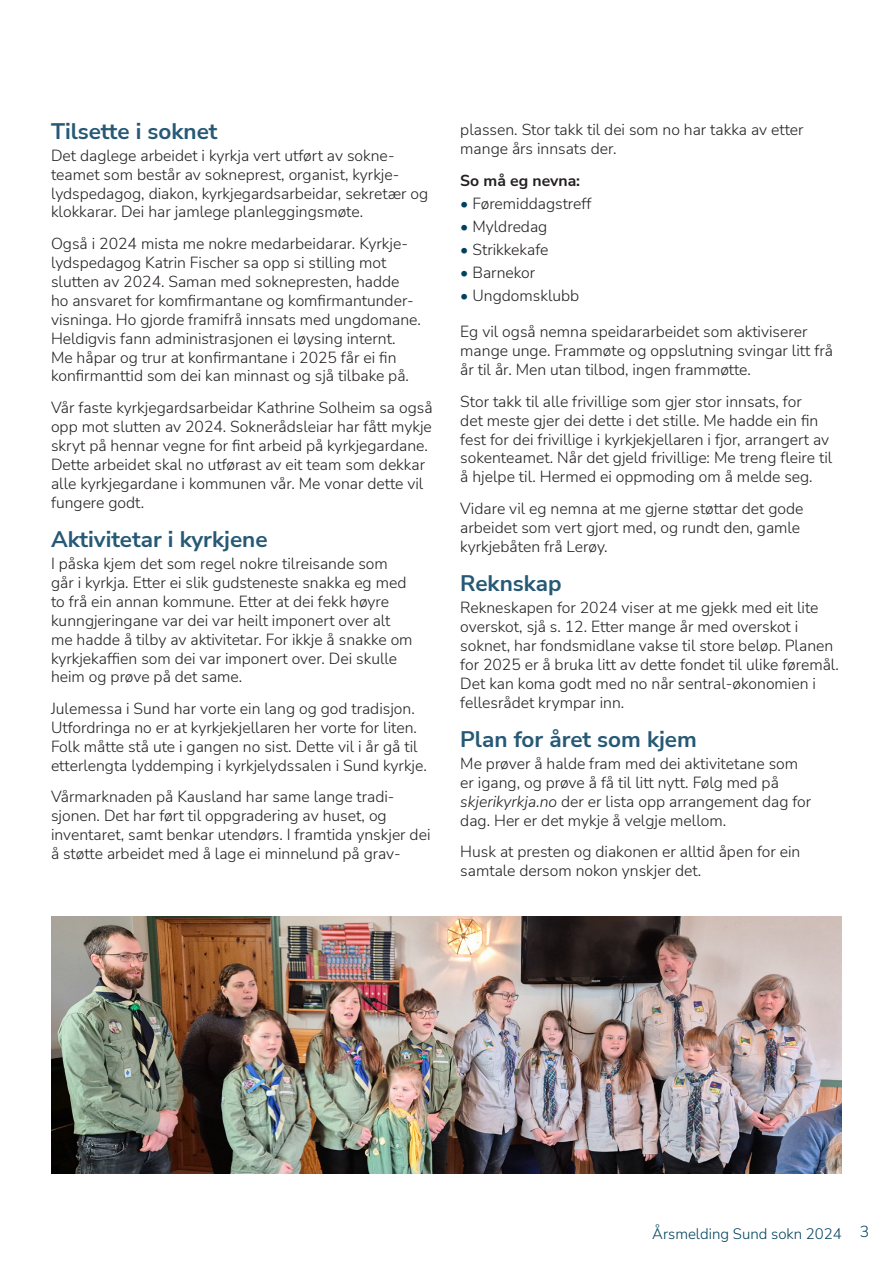
<style>
.page{position:relative;width:893px;height:1263px;background:#fff}
.page>*{position:absolute;margin:0;border:0;box-sizing:border-box;transform-origin:0 0}
.Mellomtittel{font:700 22.5px "Nunito Sans";color:#265975}
.Tekst{font:300 15.75px/18.9px "Nunito Sans";color:#231f20}
.Grå_tekst{font:700 15.75px "Nunito Sans";color:#231f20}
.t1{font:300 15px "Nunito Sans";color:#00425e}
.s1{color:#00425e}
.s2{font-style:italic}
.s3{font-size:15.75px}
</style>
<div class="page">
<img style="left:51px;top:917px;width:791px;height:257px">
<p class="Mellomtittel" style="left:51px;top:115px;width:168px">Tilsette i soknet</p>
<p class="Tekst" style="left:51px;top:145px;width:379px">Det daglege arbeidet i kyrkja vert utført av sokne&shy;teamet som består av sokneprest, organist, kyrkje&shy;lydspedagog, diakon, kyrkjegardsarbeidar, sekretær og klokkarar. Dei har jamlege planleggingsmøte.</p>
<p class="Tekst" style="left:51px;top:234px;width:371px">Også i 2024 mista me nokre medarbeidarar. Kyrkje&shy;lydspedagog Katrin Fischer sa opp si stilling mot slutten av 2024. Saman med soknepresten, hadde<br>ho ansvaret for komfirmantane og komfirmantunder&shy;visninga. Ho gjorde framifrå innsats med ungdomane.<br>Heldigvis fann administrasjonen ei løysing internt.<br>Me håpar og trur at konfirmantane i 2025 får ei fin konfirmanttid som dei kan minnast og sjå tilbake på.</p>
<p class="Tekst" style="left:51px;top:398px;width:383px">Vår faste kyrkjegardsarbeidar Kathrine Solheim sa også opp mot slutten av 2024. Soknerådsleiar har fått mykje skryt på hennar vegne for fint arbeid på kyrkjegardane.<br>Dette arbeidet skal no utførast av eit team som dekkar alle kyrkjegardane i kommunen vår. Me vonar dette vil fungere godt.</p>
<p class="Mellomtittel" style="left:51px;top:523px;width:218px">Aktivitetar i kyrkjene</p>
<p class="Tekst" style="left:51px;top:553px;width:363px">I påska kjem det som regel nokre tilreisande som går i kyrkja. Etter ei slik gudsteneste snakka eg med to frå ein annan kommune. Etter at dei fekk høyre kunngjeringane var dei var heilt imponert over alt me hadde å tilby av aktivitetar. For ikkje å snakke om kyrkjekaffien som dei var imponert over. Dei skulle heim og prøve på det same.</p>
<p class="Tekst" style="left:51px;top:698px;width:377px">Julemessa i Sund har vorte ein lang og god tradisjon.<br>Utfordringa no er at kyrkjekjellaren her vorte for liten.<br>Folk måtte stå ute i gangen no sist. Dette vil i år gå til etterlengta lyddemping i kyrkjelydssalen i Sund kyrkje.</p>
<p class="Tekst" style="left:51px;top:787px;width:381px">Vårmarknaden på Kausland har same lange tradi&shy;sjonen. Det har ført til oppgradering av huset, og inventaret, samt benkar utendørs. I framtida ynskjer dei å støtte arbeidet med å lage ei minnelund på grav--</p>
<p class="Tekst" style="left:460px;top:119px;width:345px">plassen. Stor takk til dei som no har takka av etter mange års innsats der.</p>
<p class="Grå_tekst" style="left:460px;top:169px;width:121px">So må eg nevna:</p>
<p class="Tekst" style="left:460px;top:193px;width:133px"><span class="s1">•</span> Føremiddagstreff</p>
<p class="Tekst" style="left:460px;top:216px;width:89px"><span class="s1">•</span> Myldredag</p>
<p class="Tekst" style="left:460px;top:239px;width:90px"><span class="s1">•</span> Strikkekafe</p>
<p class="Tekst" style="left:460px;top:263px;width:76px"><span class="s1">•</span> Barnekor</p>
<p class="Tekst" style="left:460px;top:286px;width:121px"><span class="s1">•</span> Ungdomsklubb</p>
<p class="Tekst" style="left:460px;top:322px;width:374px">Eg vil også nemna speidararbeidet som aktiviserer mange unge. Frammøte og oppslutning svingar litt frå år til år. Men utan tilbod, ingen frammøtte.</p>
<p class="Tekst" style="left:460px;top:391px;width:374px">Stor takk til alle frivillige som gjer stor innsats, for<br>det meste gjer dei dette i det stille. Me hadde ein fin fest for dei frivillige i kyrkjekjellaren i fjor, arrangert av sokenteamet. Når det gjeld frivillige: Me treng fleire til å hjelpe til. Hermed ei oppmoding om å melde seg.</p>
<p class="Tekst" style="left:460px;top:498px;width:345px">Vidare vil eg nemna at me gjerne støttar det gode arbeidet som vert gjort med, og rundt den, gamle kyrkjebåten frå Lerøy.</p>
<p class="Mellomtittel" style="left:460px;top:568px;width:103px">Reknskap</p>
<p class="Tekst" style="left:460px;top:598px;width:380px">Rekneskapen for 2024 viser at me gjekk med eit lite overskot, sjå s. 12. Etter mange år med overskot i soknet, har fondsmidlane vakse til store beløp. Planen for 2025 er å bruka litt av dette fondet til ulike føremål.<br>Det kan koma godt med no når sentral-økonomien i fellesrådet krympar inn.</p>
<p class="Mellomtittel" style="left:460px;top:723px;width:238px">Plan for året som kjem</p>
<p class="Tekst" style="left:460px;top:754px;width:352px">Me prøver å halde fram med dei aktivitetane som er igang, og prøve å få til litt nytt. Følg med på <span class="s2">skjerikyrkja.no</span> der er lista opp arrangement dag for dag. Her er det mykje å velgje mellom.</p>
<p class="Tekst" style="left:460px;top:842px;width:342px">Husk at presten og diakonen er alltid åpen for ein samtale dersom nokon ynskjer det.</p>
<p class="t1" style="left:652px;top:1223px;width:218px">Årsmelding Sund sokn 2024 <span class="s3">3</span></p>
</div>
